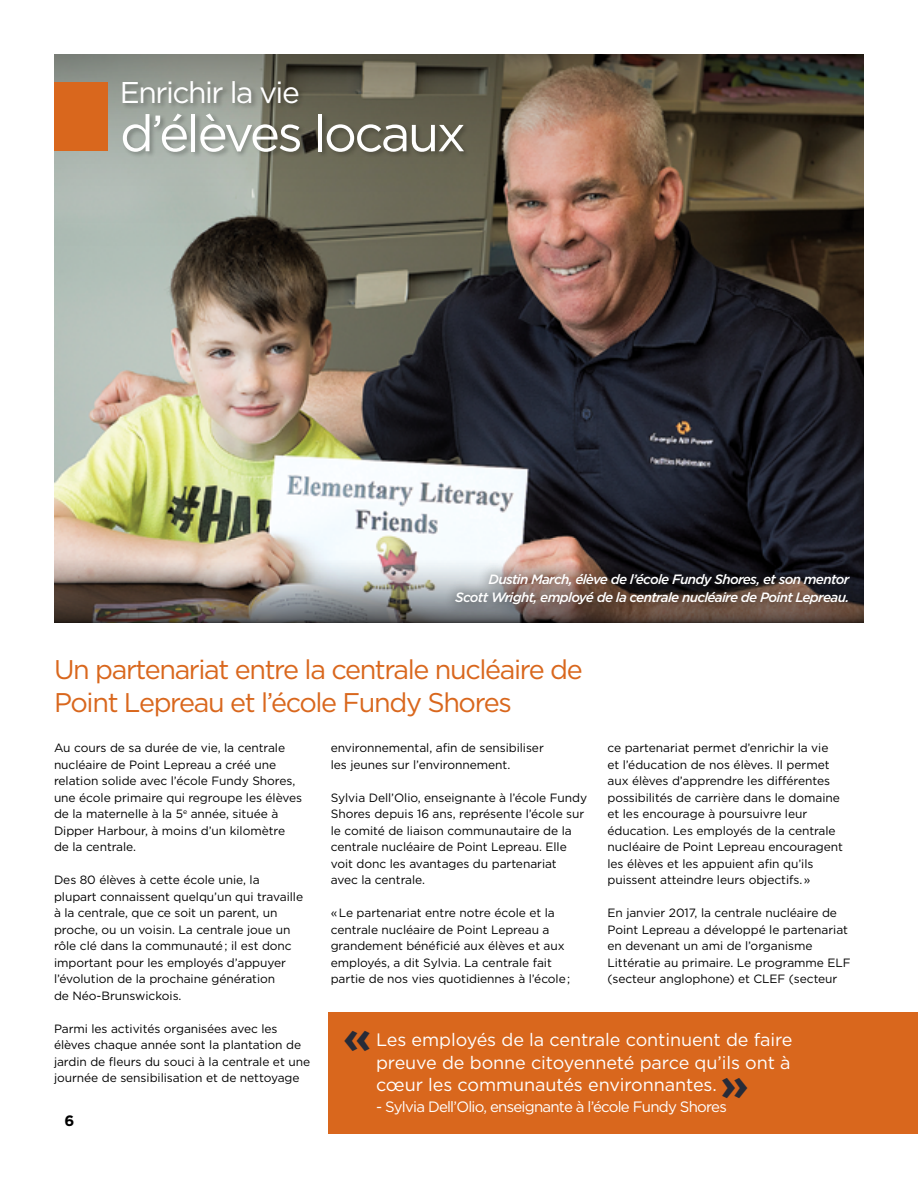
<style>
.page{position:relative;width:918px;height:1188px;background:#fff}
.page>*{position:absolute;margin:0;border:0;box-sizing:border-box;transform-origin:0 0}
.t1{font:51px "Gotham";letter-spacing:-.05em;color:#fff}
.t2{font:700 45px "Gotham";color:#272b38}
.t3{font:30px "Gotham";letter-spacing:-.05em;color:#fff}
.t4{font:27px/33px "Gotham";letter-spacing:-.05em;color:#d9671d}
.t5{font:18px/22.5px "Gotham";letter-spacing:-.005em;color:#fff;text-align:justify}
.t6{font:15px "Gotham";letter-spacing:-.05em;color:#fff}
.t7{font:700 15px "Gotham";color:#000}
.t8{font:italic 500 13.5px/18px "Gotham";letter-spacing:-.05em;color:#fff;text-align:right}
.t9{font:12px/16.5px "Gotham";letter-spacing:-.005em;color:#000}
</style>
<div class="page">
<div style="left:329px;top:1012px;width:589px;height:122px;background:#d9671d"></div>
<img style="left:54px;top:311px;width:810px;height:227px">
<img style="left:54px;top:54px;width:810px;height:257px">
<div style="left:123px;top:81px;width:346px;height:76px;background:#000;opacity:.25"></div>
<div style="left:54px;top:82px;width:54px;height:69px;background:#d9671d"></div>
<img style="left:54px;top:538px;width:810px;height:84px">
<div style="left:443px;top:562px;width:417px;height:55px;background:#000;opacity:.75"></div>
<h3 class="t3" style="left:120px;top:73px;width:181px">Enrichir la vie</h3>
<h1 class="t1" style="left:120px;top:101px;width:348px">d’élèves locaux</h1>
<p class="t8" style="left:455px;top:570px;width:396px">Dustin March, élève de l’école Fundy Shores, et son mentor<br>Scott Wright, employé de la centrale nucléaire de Point Lepreau.</p>
<h3 class="t4" style="left:54px;top:652px;width:530px">Un partenariat entre la centrale nucléaire de<br>Point Lepreau et l’école Fundy Shores</h3>
<p class="t9" style="left:54px;top:739px;width:250px">Au cours de sa durée de vie, la centrale nucléaire de Point Lepreau a créé une relation solide avec l’école Fundy Shores, une école primaire qui regroupe les élèves de la maternelle à la 5<sup>e</sup> année, située à Dipper Harbour, à moins d’un kilomètre de la centrale.</p>
<p class="t9" style="left:54px;top:871px;width:251px">Des 80 élèves à cette école unie, la plupart connaissent quelqu’un qui travaille à la centrale, que ce soit un parent, un proche, ou un voisin. La centrale joue un rôle clé dans la communauté ; il est donc important pour les employés d’appuyer l’évolution de la prochaine génération<br>de Néo-Brunswickois.</p>
<p class="t9" style="left:54px;top:1020px;width:258px">Parmi les activités organisées avec les élèves chaque année sont la plantation de jardin de fleurs du souci à la centrale et une journée de sensibilisation et de nettoyage</p>
<p class="t9" style="left:331px;top:739px;width:215px">environnemental, afin de sensibiliser les jeunes sur l’environnement.</p>
<p class="t9" style="left:331px;top:789px;width:258px">Sylvia Dell’Olio, enseignante à l’école Fundy Shores depuis 16 ans, représente l’école sur le comité de liaison communautaire de la centrale nucléaire de Point Lepreau. Elle voit donc les avantages du partenariat<br>avec la centrale.</p>
<p class="t9" style="left:331px;top:904px;width:241px">« Le partenariat entre notre école et la centrale nucléaire de Point Lepreau a grandement bénéficié aux élèves et aux employés, a dit Sylvia. La centrale fait partie de nos vies quotidiennes à l’école ;</p>
<p class="t9" style="left:607px;top:739px;width:237px">ce partenariat permet d’enrichir la vie et l’éducation de nos élèves. Il permet aux élèves d’apprendre les différentes possibilités de carrière dans le domaine et les encourage à poursuivre leur éducation. Les employés de la centrale nucléaire de Point Lepreau encouragent les élèves et les appuient afin qu’ils puissent atteindre leurs objectifs. »</p>
<p class="t9" style="left:607px;top:904px;width:245px">En janvier 2017, la centrale nucléaire de Point Lepreau a développé le partenariat en devenant un ami de l’organisme Littératie au primaire. Le programme ELF (secteur anglophone) et CLEF (secteur</p>
<h2 class="t2" style="left:343px;top:1007px;width:31px">«</h2>
<h3 class="t5" style="left:376px;top:1028px;width:418px">Les employés de la centrale continuent de faire preuve de bonne citoyenneté parce qu’ils ont à cœur les communautés environnantes.</h3>
<p class="t6" style="left:376px;top:1097px;width:352px">- Sylvia Dell’Olio, enseignante à l’école Fundy Shores</p>
<h2 class="t2" style="left:749px;top:1121px;width:31px;rotate:-180deg">«</h2>
<p class="t7" style="left:64px;top:1111px;width:11px">6</p>
</div>
